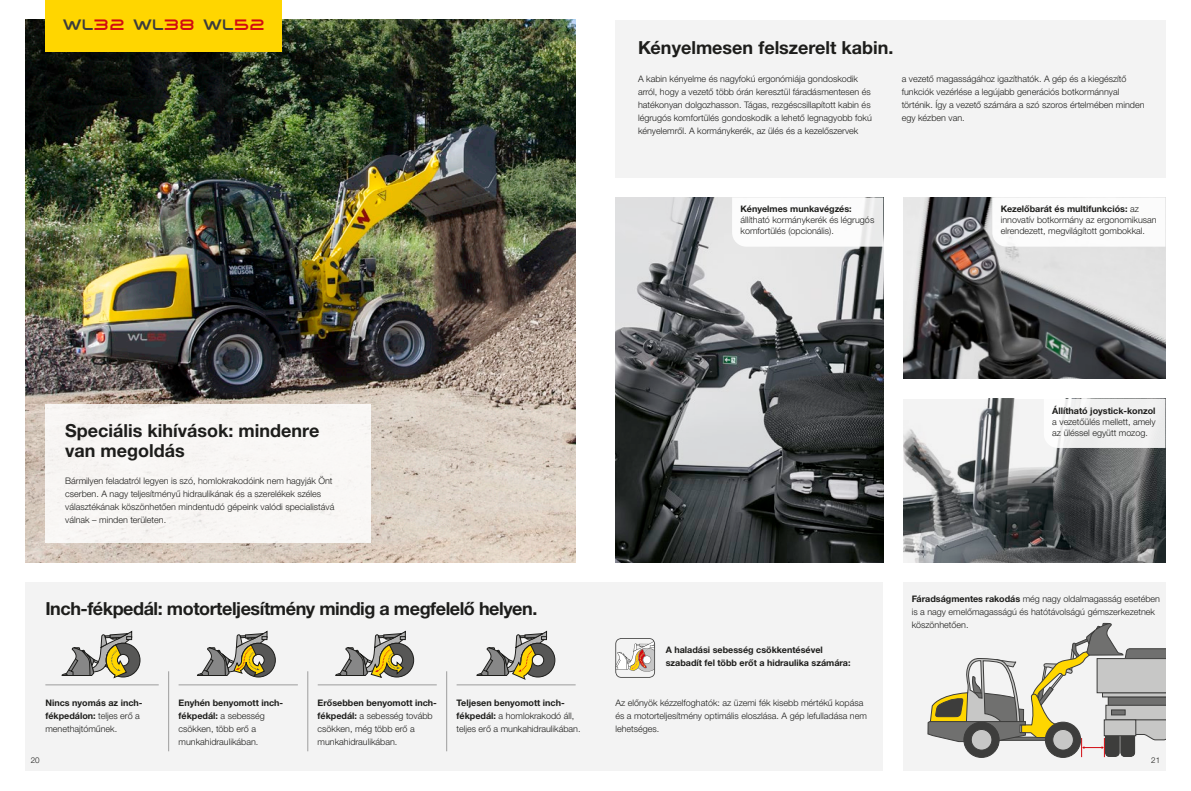
<style>
.page{position:relative;width:1191px;height:791px;background:#fff}
.page>*{position:absolute;margin:0;border:0;box-sizing:border-box;transform-origin:0 0}
.t1{font:700 18px/20px "Helvetica Neue LTW1 G";color:#1d1d1b}
.t2{font:700 18px "Helvetica Neue LTW1 G";letter-spacing:-.025em;color:#1d1d1b}
.t3{font:16px "Wacker Neuson";color:#3d3d3c}
.t4{font:300 9px/13px "Helvetica Neue LTW1 G";color:#1d1d1b}
.t5{font:700 9px/13px "Helvetica Neue LTW1 G";color:#1d1d1b}
.t6{font:300 8px "Helvetica Neue LTW1 G";color:#1d1d1b}
.s1{color:#d20b11}
.s2{font-weight:700}
.s3{font-weight:300}
</style>
<div class="page">
<div style="left:615px;top:20px;width:550px;height:158px;background:#f3f3f3"></div>
<img style="left:615px;top:197px;width:268px;height:366px">
<img style="left:903px;top:197px;width:262px;height:182px">
<img style="left:903px;top:399px;width:262px;height:164px">
<div style="left:26px;top:582px;width:857px;height:189px;background:#f3f3f3"></div>
<svg style="left:62px;top:631px;width:79px;height:47px"></svg>
<svg style="left:197px;top:631px;width:78px;height:46px"></svg>
<svg style="left:335px;top:631px;width:79px;height:47px"></svg>
<svg style="left:477px;top:631px;width:78px;height:48px"></svg>
<hr style="left:179px;top:685px;width:119px;height:1px;background:#9d9d9d">
<hr style="left:45px;top:685px;width:114px;height:1px;background:#9d9d9d">
<hr style="left:318px;top:685px;width:119px;height:1px;background:#9d9d9d">
<hr style="left:456px;top:685px;width:119px;height:1px;background:#9d9d9d">
<hr style="left:307px;top:671px;width:1px;height:80px;background:#9d9d9d">
<hr style="left:446px;top:671px;width:1px;height:80px;background:#9d9d9d">
<hr style="left:168px;top:671px;width:1px;height:80px;background:#9d9d9d">
<img style="left:26px;top:20px;width:549px;height:543px">
<div style="left:45px;top:0;width:237px;height:51px;background:#ffd600"></div>
<div style="left:903px;top:582px;width:262px;height:189px;background:#f3f3f3"></div>
<div style="left:1044px;top:722px;width:37px;height:36px;border:1px solid #3d3d3c;border-radius:50%"></div>
<svg style="left:927px;top:623px;width:238px;height:134px"></svg>
<div style="left:964px;top:722px;width:35px;height:35px;background:#3d3d3c;border-radius:50%"></div>
<div style="left:963px;top:722px;width:36px;height:36px;border:1px solid #3d3d3c;border-radius:50%"></div>
<div style="left:971px;top:729px;width:21px;height:21px;background:#c7c7c6;border-radius:50%"></div>
<div style="left:970px;top:729px;width:22px;height:22px;border:1px solid #3d3d3c;border-radius:50%"></div>
<svg style="left:1043px;top:399px;width:122px;height:49px"></svg>
<svg style="left:992px;top:197px;width:173px;height:50px"></svg>
<svg style="left:732px;top:197px;width:151px;height:50px"></svg>
<svg style="left:615px;top:638px;width:40px;height:40px"></svg>
<div style="left:45px;top:404px;width:326px;height:139px;background:#f8f7f5"></div>
<h2 class="t3" style="left:62px;top:18px;width:204px">WL<span class="s1">32</span> WL<span class="s1">38</span> WL<span class="s1">52</span></h2>
<h1 class="t1" style="left:638px;top:37px;width:257px">Kényelmesen felszerelt kabin.</h1>
<p class="t4" style="left:638px;top:72px;width:235px">A kabin kényelme és nagyfokú ergonómiája gondoskodik arról, hogy a vezető több órán keresztül fáradásmentesen és hatékonyan dolgozhasson. Tágas, rezgéscsillapított kabin és légrugós komfortülés gondoskodik a lehető legnagyobb fokú kényelemről. A kormánykerék, az ülés és a kezelőszervek</p>
<p class="t4" style="left:901px;top:72px;width:244px">a vezető magasságához igazíthatók. A gép és a kiegészítő funkciók vezérlése a legújabb generációs botkormánnyal történik. Így a vezető számára a szó szoros értelmében minden egy kézben van.</p>
<p class="t5" style="left:740px;top:203px;width:113px">Kényelmes munkavégzés:</p>
<p class="t4" style="left:740px;top:215px;width:135px;line-height:11px">állítható kormánykerék és légrugós komfortülés (opcionális).</p>
<p class="t4" style="left:1000px;top:204px;width:157px;line-height:11px"><span class="s2">Kezelőbarát és multifunkciós:</span> az innovatív botkormány az ergonomikusan elrendezett, megvilágított gombokkal.</p>
<h1 class="t1" style="left:65px;top:420px;width:256px">Speciális kihívások: mindenre van megoldás</h1>
<p class="t4" style="left:65px;top:474px;width:271px">Bármilyen feladatról legyen is szó, homlokrakodóink nem hagyják Önt cserben. A nagy teljesítményű hidraulikának és a szerelékek széles választékának köszönhetően mindentudó gépeink valódi specialistává válnak – minden területen.</p>
<h1 class="t2" style="left:45px;top:598px;width:493px">Inch-fékpedál: motorteljesítmény mindig a megfelelő helyen.</h1>
<p class="t5" style="left:45px;top:696px;width:99px">Nincs nyomás az inch&shy;fékpedálon: <span class="s3">teljes erő a menethajtóműnek.</span></p>
<p class="t4" style="left:179px;top:696px;width:106px"><span class="s2">Enyhén benyomott inch&shy;fékpedál:</span> a sebesség csökken, több erő a munkahidraulikában.</p>
<p class="t4" style="left:317px;top:696px;width:121px"><span class="s2">Erősebben benyomott inch&shy;fékpedál:</span> a sebesség tovább csökken, még több erő a munkahidraulikában.</p>
<p class="t4" style="left:456px;top:696px;width:125px"><span class="s2">Teljesen benyomott inch&shy;fékpedál:</span> a homlokrakodó áll, teljes erő a munkahidraulikában.</p>
<p class="t6" style="left:31px;top:755px;width:10px">20</p>
<p class="t5" style="left:665px;top:643px;width:186px">A haladási sebesség csökkentésével szabadít fel több erőt a hidraulika számára:</p>
<p class="t4" style="left:615px;top:696px;width:253px">Az előnyök kézzelfoghatók: az üzemi fék kisebb mértékű kopása és a motorteljesítmény optimális eloszlása. A gép lefulladása nem lehetséges.</p>
<p class="t5" style="left:1052px;top:404px;width:105px">Állítható joystick-konzol</p>
<p class="t4" style="left:1052px;top:416px;width:105px;line-height:11px">a vezetőülés mellett, amely az üléssel együtt mozog.</p>
<p class="t4" style="left:911px;top:592px;width:250px"><span class="s2">Fáradságmentes rakodás</span> még nagy oldalmagasság esetében is a nagy emelőmagasságú és hatótávolságú gémszerkezetnek köszönhetően.</p>
<p class="t6" style="left:1151px;top:755px;width:10px">21</p>
</div>
